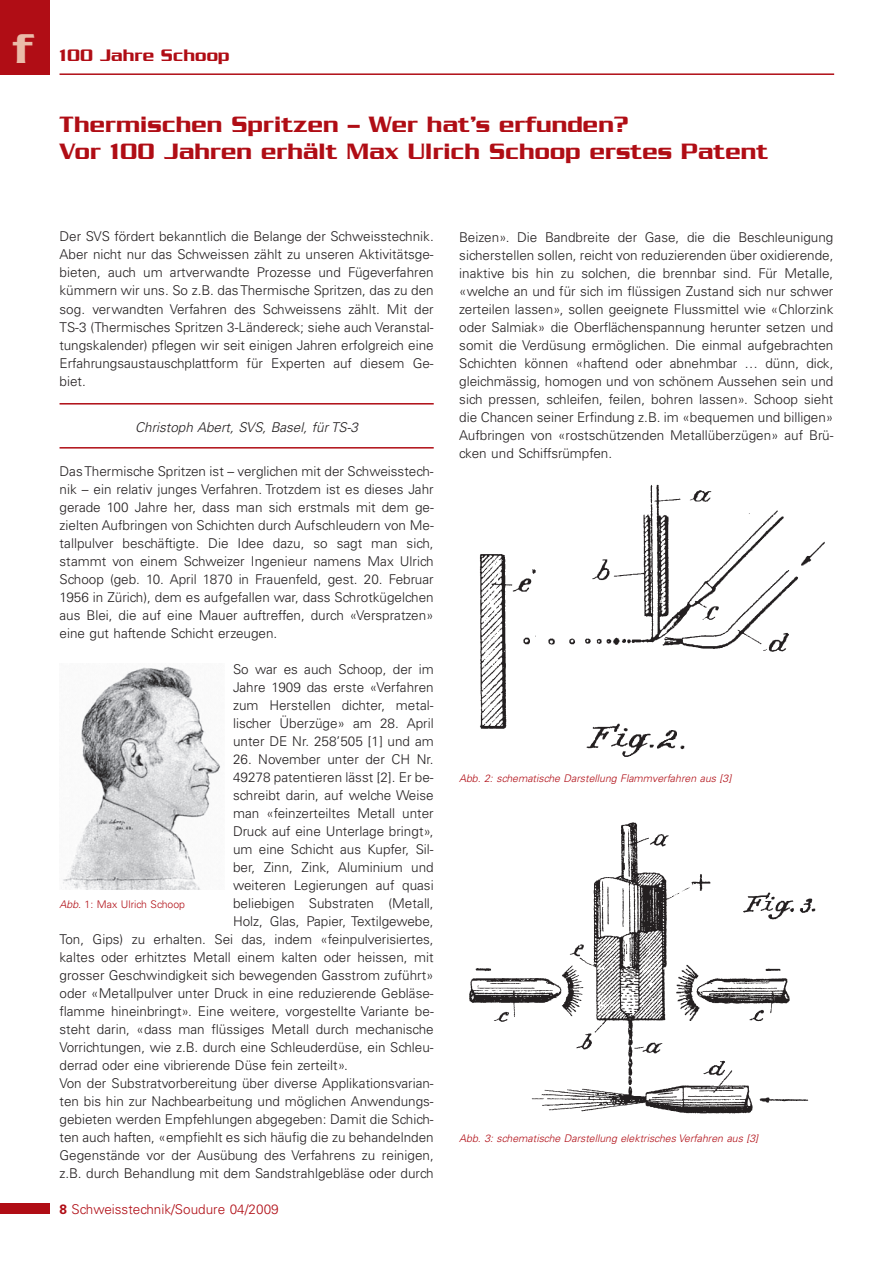
<style>
.page{position:relative;width:893px;height:1263px;background:#fff}
.page>*{position:absolute;margin:0;border:0;box-sizing:border-box;transform-origin:0 0}
.t1{font:500 45px "Serpentine Com";color:#eabba9}
.t2{font:500 24px/27px "Serpentine Com";letter-spacing:.01em;color:#b00d15}
.t3{font:500 18px "Serpentine Com";letter-spacing:.01em;color:#b00d15}
.t4{font:300 13.5px/18px "Univers LT Std";color:#231f20;text-align:justify}
.t5{font:italic 300 13.5px "Univers LT Std";color:#231f20}
.t6{font:300 13.5px "Univers LT Std";color:#b00d15}
.t7{font:italic 300 10.5px "Univers LT Std";color:#b00d15}
.t8{font:300 10.5px "Univers LT Std";color:#b00d15}
.s1{font-style:italic}
.s2{font-weight:700}
</style>
<div class="page">
<hr style="left:60px;top:403px;width:374px;height:1px;background:#b00d15">
<hr style="left:60px;top:447px;width:374px;height:2px;background:#b00d15">
<img style="left:63px;top:666px;width:158px;height:224px">
<img style="left:479px;top:484px;width:346px;height:273px">
<img style="left:469px;top:822px;width:347px;height:292px">
<hr style="left:60px;top:73px;width:774px;height:2px;background:#b00d15">
<div style="left:0;top:0;width:50px;height:75px;background:#b00d15"></div>
<div style="left:0;top:1204px;width:50px;height:10px;background:#b00d15"></div>
<p class="t1" style="left:13px;top:23px;width:21px">f</p>
<p class="t3" style="left:60px;top:45px;width:172px">100 Jahre Schoop</p>
<p class="t2" style="left:60px;top:111px;width:710px">Thermischen Spritzen – Wer hat’s erfunden?<br>Vor 100 Jahren erhält Max Ulrich Schoop erstes Patent</p>
<p class="t4" style="left:60px;top:228px;width:376px">Der SVS fördert bekanntlich die Belange der Schweisstechnik.<br>Aber nicht nur das Schweissen zählt zu unseren Aktivitätsge&shy;bieten, auch um artverwandte Prozesse und Fügeverfahren kümmern wir uns. So z.B. das Thermische Spritzen, das zu den sog. verwandten Verfahren des Schweissens zählt. Mit der TS-3 (Thermisches Spritzen 3-Ländereck; siehe auch Veranstal&shy;tungskalender) pflegen wir seit einigen Jahren erfolgreich eine Erfahrungsaustauschplattform für Experten auf diesem Ge&shy;biet.</p>
<p class="t5" style="left:135px;top:419px;width:224px">Christoph Abert, SVS, Basel, für TS-3</p>
<p class="t4" style="left:60px;top:462px;width:376px">Das Thermische Spritzen ist – verglichen mit der Schweisstech&shy;nik – ein relativ junges Verfahren. Trotzdem ist es dieses Jahr gerade 100 Jahre her, dass man sich erstmals mit dem ge&shy;zielten Aufbringen von Schichten durch Aufschleudern von Me&shy;tallpulver beschäftigte. Die Idee dazu, so sagt man sich, stammt von einem Schweizer Ingenieur namens Max Ulrich Schoop (geb. 10. April 1870 in Frauenfeld, gest. 20. Februar 1956 in Zürich), dem es aufgefallen war, dass Schrotkügelchen aus Blei, die auf eine Mauer auftreffen, durch «Verspratzen» eine gut haftende Schicht erzeugen.</p>
<p class="t4" style="left:233px;top:660px;width:202px">So war es auch Schoop, der im Jahre 1909 das erste «Verfahren zum Herstellen dichter, metal&shy;lischer Überzüge» am 28. April unter DE Nr. 258’505 [1] und am</p>
<p class="t4" style="left:233px;top:750px;width:202px">26. November unter der CH Nr.</p>
<p class="t4" style="left:233px;top:768px;width:202px">49278 patentieren lässt [2]. Er be-</p>
<p class="t4" style="left:233px;top:786px;width:202px">schreibt darin, auf welche Weise</p>
<p class="t4" style="left:233px;top:804px;width:202px">man «feinzerteiltes Metall unter</p>
<p class="t4" style="left:233px;top:822px;width:202px">Druck auf eine Unterlage bringt»,</p>
<p class="t4" style="left:233px;top:840px;width:202px">um eine Schicht aus Kupfer, Sil-</p>
<p class="t4" style="left:233px;top:858px;width:202px">ber, Zinn, Zink, Aluminium und</p>
<p class="t4" style="left:233px;top:876px;width:202px">weiteren Legierungen auf quasi</p>
<p class="t4" style="left:233px;top:894px;width:202px">beliebigen Substraten (Metall,</p>
<p class="t4" style="left:233px;top:912px;width:202px">Holz, Glas, Papier, Textilgewebe,</p>
<p class="t4" style="left:60px;top:930px;width:376px">Ton, Gips) zu erhalten. Sei das, indem «feinpulverisiertes,</p>
<p class="t4" style="left:60px;top:948px;width:376px">kaltes oder erhitztes Metall einem kalten oder heissen, mit</p>
<p class="t4" style="left:60px;top:966px;width:376px">grosser Geschwindigkeit sich bewegenden Gasstrom zuführt»</p>
<p class="t4" style="left:60px;top:984px;width:376px">oder «Metallpulver unter Druck in eine reduzierende Gebläse-</p>
<p class="t4" style="left:60px;top:1002px;width:376px">flamme hineinbringt». Eine weitere, vorgestellte Variante be-</p>
<p class="t4" style="left:60px;top:1020px;width:376px">steht darin, «dass man flüssiges Metall durch mechanische</p>
<p class="t4" style="left:60px;top:1038px;width:376px">Vorrichtungen, wie z.B. durch eine Schleuderdüse, ein Schleu-</p>
<p class="t4" style="left:60px;top:1056px;width:290px">derrad oder eine vibrierende Düse fein zerteilt».</p>
<p class="t4" style="left:60px;top:1074px;width:376px">Von der Substratvorbereitung über diverse Applikationsvarian-</p>
<p class="t4" style="left:60px;top:1092px;width:376px">ten bis hin zur Nachbearbeitung und möglichen Anwendungs-</p>
<p class="t4" style="left:60px;top:1110px;width:376px">gebieten werden Empfehlungen abgegeben: Damit die Schich-</p>
<p class="t4" style="left:60px;top:1128px;width:376px">ten auch haften, «empfiehlt es sich häufig die zu behandelnden</p>
<p class="t4" style="left:60px;top:1146px;width:376px">Gegenstände vor der Ausübung des Verfahrens zu reinigen,</p>
<p class="t4" style="left:60px;top:1164px;width:376px">z.B. durch Behandlung mit dem Sandstrahlgebläse oder durch</p>
<p class="t8" style="left:60px;top:898px;width:127px"><span class="s1">Abb.</span> 1: Max Ulrich Schoop</p>
<p class="t6" style="left:60px;top:1201px;width:221px"><span class="s2">8</span> Schweisstechnik/Soudure 04/2009</p>
<p class="t4" style="left:459px;top:228px;width:376px">Beizen». Die Bandbreite der Gase, die die Beschleunigung sicherstellen sollen, reicht von reduzierenden über oxidierende, inaktive bis hin zu solchen, die brennbar sind. Für Metalle, «welche an und für sich im flüssigen Zustand sich nur schwer zerteilen lassen», sollen geeignete Flussmittel wie «Chlorzink oder Salmiak» die Oberflächenspannung herunter setzen und somit die Verdüsung ermöglichen. Die einmal aufgebrachten Schichten können «haftend oder abnehmbar … dünn, dick, gleichmässig, homogen und von schönem Aussehen sein und sich pressen, schleifen, feilen, bohren lassen». Schoop sieht die Chancen seiner Erfindung z.B. im «bequemen und billigen» Aufbringen von «rostschützenden Metallüberzügen» auf Brü&shy;cken und Schiffsrümpfen.</p>
<p class="t7" style="left:459px;top:772px;width:274px">Abb. 2: schematische Darstellung Flammverfahren aus [3]</p>
<p class="t7" style="left:459px;top:1132px;width:300px">Abb. 3: schematische Darstellung elektrisches Verfahren aus [3]</p>
</div>
